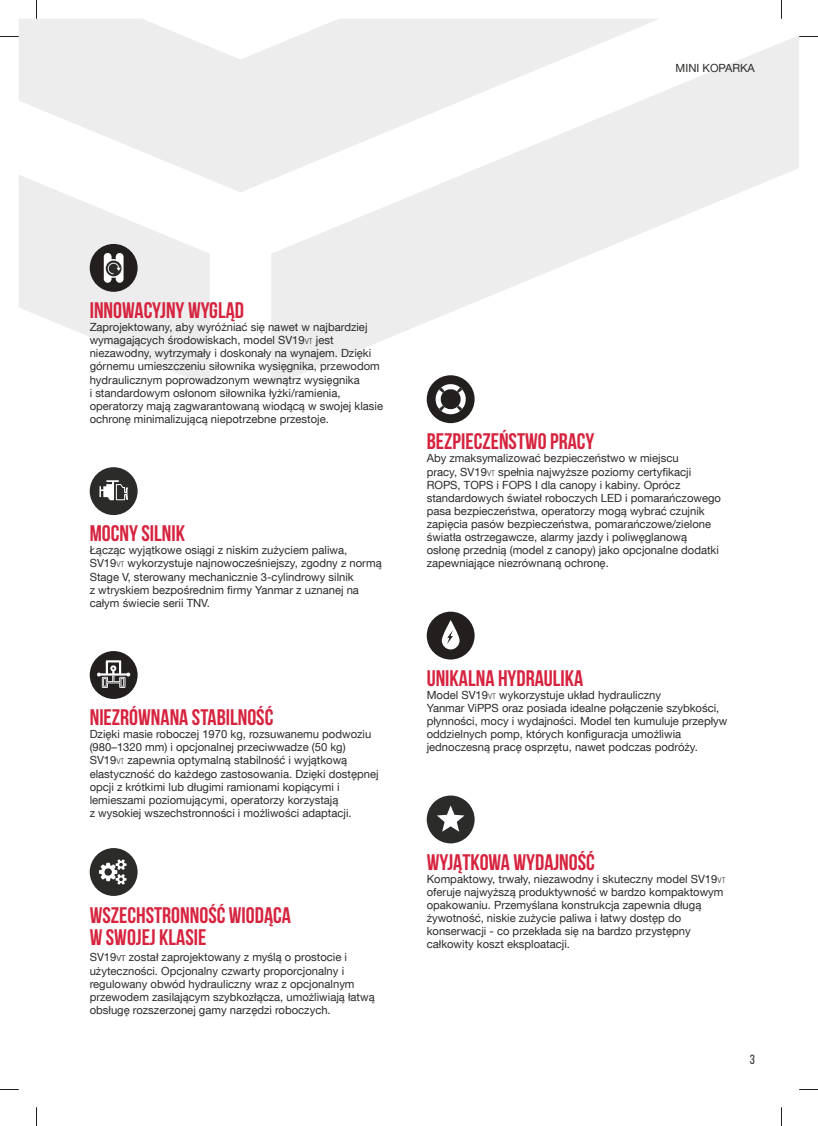
<style>
.page{position:relative;width:818px;height:1126px;background:#fff}
.page>*{position:absolute;margin:0;border:0;box-sizing:border-box;transform-origin:0 0}
.t1{font:700 22.5px/22.5px "Bebas Neue";color:#d6233e}
.t2{font:13.25px "Bebas Neue";color:#2b2b2a}
.t3{font:11.25px/13.1px "Helvetica Neue LT Com";color:#2b2b2a}
.s1{font-family:"Blogger Sans";font-weight:300;font-size:7.88px}
.s2{font-size:7.88px}
</style>
<div class="page">
<svg style="left:271px;top:36px;width:527px;height:350px"></svg>
<svg style="left:19px;top:19px;width:640px;height:173px;fill:#ededed"></svg>
<svg style="left:19px;top:174px;width:191px;height:212px;fill:#ededed"></svg>
<div style="left:90px;top:244px;width:47px;height:48px;background:#241f1f;border-radius:50%"></div>
<svg style="left:104px;top:253px;width:19px;height:30px"></svg>
<div style="left:90px;top:467px;width:47px;height:48px;background:#2b2b2a;border-radius:50%"></div>
<svg style="left:99px;top:480px;width:29px;height:20px"></svg>
<div style="left:90px;top:651px;width:47px;height:48px;background:#241f1f;border-radius:50%"></div>
<svg style="left:97px;top:660px;width:33px;height:28px"></svg>
<div style="left:90px;top:848px;width:47px;height:47px;background:#2b2b2a;border-radius:50%"></div>
<svg style="left:99px;top:859px;width:27px;height:25px"></svg>
<div style="left:426px;top:375px;width:48px;height:48px;background:#241f1f;border-radius:50%"></div>
<svg style="left:435px;top:384px;width:31px;height:31px"></svg>
<div style="left:426px;top:611px;width:48px;height:48px;background:#241f1f;border-radius:50%"></div>
<svg style="left:441px;top:620px;width:18px;height:29px"></svg>
<div style="left:426px;top:795px;width:48px;height:48px;background:#2b2b2a;border-radius:50%"></div>
<svg style="left:437px;top:805px;width:27px;height:26px"></svg>
<svg style="left:0;top:36px;width:19px;height:1px"></svg>
<svg style="left:798px;top:36px;width:19px;height:1px"></svg>
<svg style="left:0;top:1089px;width:19px;height:1px"></svg>
<svg style="left:799px;top:1089px;width:18px;height:1px"></svg>
<svg style="left:36px;top:0;width:1px;height:19px"></svg>
<svg style="left:36px;top:1107px;width:1px;height:18px"></svg>
<p class="t3" style="left:675px;top:61px;width:81px">MINI KOPARKA</p>
<h1 class="t1" style="left:90px;top:298px;width:156px">INNOWACYJNY WYGLĄD</h1>
<p class="t3" style="left:90px;top:320px;width:295px">Zaprojektowany, aby wyróżniać się nawet w najbardziej wymagających środowiskach, model SV19<span class="s1">VT</span> jest niezawodny, wytrzymały i doskonały na wynajem. Dzięki górnemu umieszczeniu siłownika wysięgnika, przewodom hydraulicznym poprowadzonym wewnątrz wysięgnika<br>i standardowym osłonom siłownika łyżki/ramienia, operatorzy mają zagwarantowaną wiodącą w swojej klasie ochronę minimalizującą niepotrzebne przestoje.</p>
<h1 class="t1" style="left:90px;top:522px;width:97px">MOCNY SILNIK</h1>
<p class="t3" style="left:90px;top:543px;width:293px">Łącząc wyjątkowe osiągi z niskim zużyciem paliwa, SV19<span class="s1">VT</span> wykorzystuje najnowocześniejszy, zgodny z normą Stage V, sterowany mechanicznie 3-cylindrowy silnik<br>z wtryskiem bezpośrednim firmy Yanmar z uznanej na całym świecie serii TNV.</p>
<h1 class="t1" style="left:90px;top:705px;width:185px">NIEZRÓWNANA STABILNOŚĆ</h1>
<p class="t3" style="left:90px;top:727px;width:290px">Dzięki masie roboczej 1970 kg, rozsuwanemu podwoziu (980–1320 mm) i opcjonalnej przeciwwadze (50 kg)<br>SV19<span class="s1">VT</span> zapewnia optymalną stabilność i wyjątkową elastyczność do każdego zastosowania. Dzięki dostępnej opcji z krótkimi lub długimi ramionami kopiącymi i lemieszami poziomującymi, operatorzy korzystają<br>z wysokiej wszechstronności i możliwości adaptacji.</p>
<h1 class="t1" style="left:90px;top:903px;width:203px">WSZECHSTRONNOŚĆ WIODĄCA<br>W SWOJEJ KLASIE</h1>
<p class="t3" style="left:90px;top:950px;width:286px">SV19<span class="s2">vt</span> został zaprojektowany z myślą o prostocie i użyteczności. Opcjonalny czwarty proporcjonalny i regulowany obwód hydrauliczny wraz z opcjonalnym przewodem zasilającym szybkozłącza, umożliwiają łatwą obsługę rozszerzonej gamy narzędzi roboczych.</p>
<h1 class="t1" style="left:426px;top:430px;width:169px">BEZPIECZEŃSTWO PRACY</h1>
<p class="t3" style="left:426px;top:451px;width:295px">Aby zmaksymalizować bezpieczeństwo w miejscu<br>pracy, SV19<span class="s1">VT</span> spełnia najwyższe poziomy certyfikacji ROPS, TOPS i FOPS I dla canopy i kabiny. Oprócz standardowych świateł roboczych LED i pomarańczowego pasa bezpieczeństwa, operatorzy mogą wybrać czujnik zapięcia pasów bezpieczeństwa, pomarańczowe/zielone światła ostrzegawcze, alarmy jazdy i poliwęglanową osłonę przednią (model z canopy) jako opcjonalne dodatki zapewniające niezrównaną ochronę.</p>
<h1 class="t1" style="left:426px;top:666px;width:158px">UNIKALNA HYDRAULIKA</h1>
<p class="t3" style="left:426px;top:688px;width:302px">Model SV19<span class="s1">VT</span> wykorzystuje układ hydrauliczny<br>Yanmar ViPPS oraz posiada idealne połączenie szybkości, płynności, mocy i wydajności. Model ten kumuluje przepływ oddzielnych pomp, których konfiguracja umożliwia jednoczesną pracę osprzętu, nawet podczas podróży.</p>
<h1 class="t1" style="left:426px;top:850px;width:170px">WYJĄTKOWA WYDAJNOŚĆ</h1>
<p class="t3" style="left:426px;top:871px;width:300px">Kompaktowy, trwały, niezawodny i skuteczny model SV19<span class="s1">VT </span>oferuje najwyższą produktywność w bardzo kompaktowym opakowaniu. Przemyślana konstrukcja zapewnia długą żywotność, niskie zużycie paliwa i łatwy dostęp do konserwacji - co przekłada się na bardzo przystępny całkowity koszt eksploatacji.</p>
<p class="t2" style="left:749px;top:1052px;width:7px">3</p>
</div>
